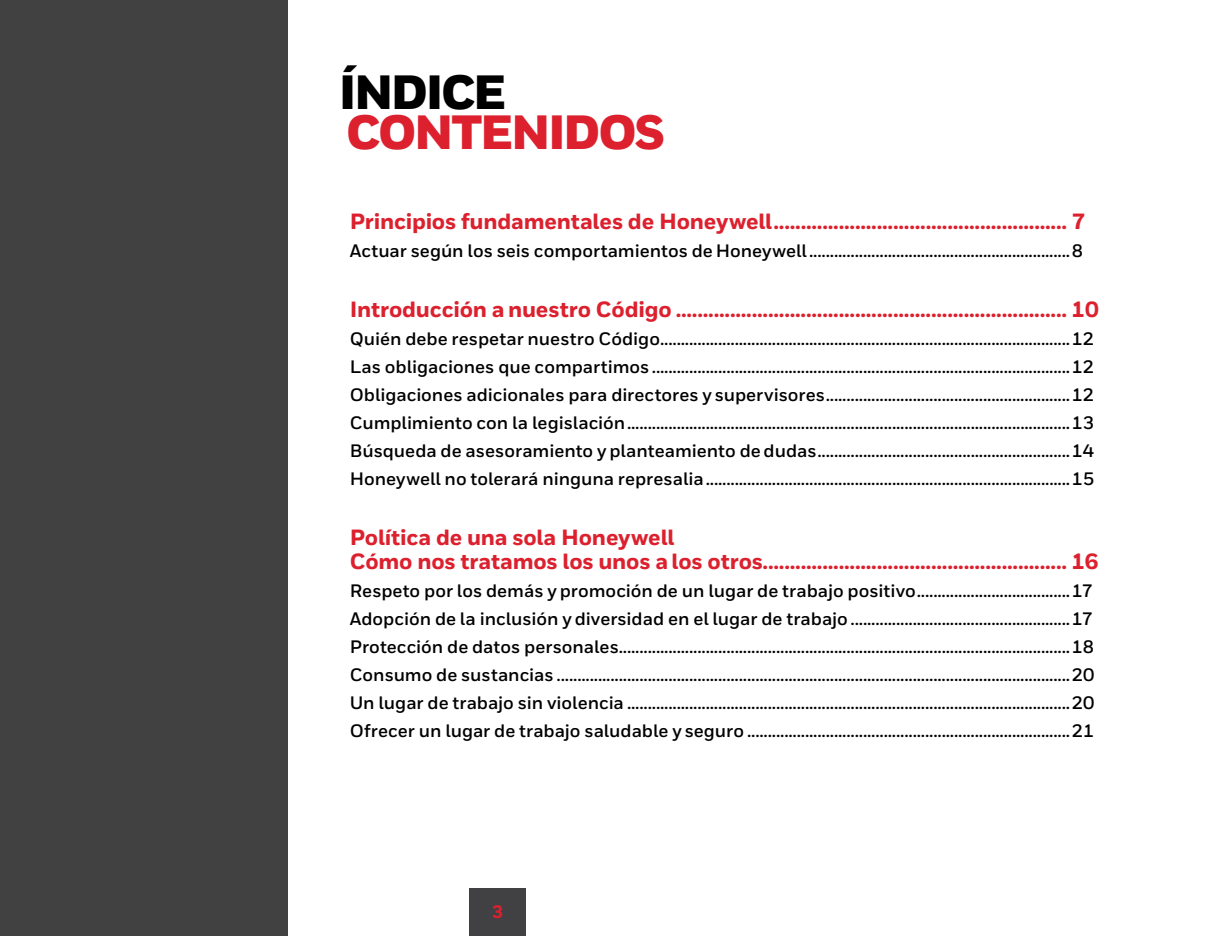
<style>
.page{position:relative;width:1224px;height:936px;background:#fff}
.page>*{position:absolute;margin:0;border:0;box-sizing:border-box;transform-origin:0 0}
.t1{font:900 48px "Honeywell Sans";letter-spacing:-.045em;color:#dc202e}
.t2{font:900 48px "Honeywell Sans";letter-spacing:-.05em;color:#000}
.t3{font:800 22px/24px "Honeywell Sans";letter-spacing:-.01em;color:#dc202e}
.t4{font:700 18px/28px "Honeywell Sans";color:#000;text-align:justify}
.t5{font:800 18px "Honeywell Sans";color:#dc202e}
</style>
<div class="page">
<div style="left:0;top:0;width:288px;height:936px;background:#424142"></div>
<div style="left:469px;top:889px;width:57px;height:47px;background:#414042"></div>
<h1 class="t2" style="left:339px;top:63px;width:169px">ÍNDICE</h1>
<h1 class="t1" style="left:346px;top:103px;width:321px">CONTENIDOS</h1>
<p class="t3" style="left:350px;top:210px;width:737px">Principios fundamentales de Honeywell...................................................... 7</p>
<p class="t4" style="left:350px;top:237px;width:735px">Actuar según los seis comportamientos de Honeywell...............................................................8</p>
<p class="t3" style="left:350px;top:298px;width:751px">Introducción a nuestro Código ........................................................................ 10</p>
<p class="t4" style="left:350px;top:325px;width:746px">Quién debe respetar nuestro Código...................................................................................................12<br>Las obligaciones que compartimos .....................................................................................................12<br>Obligaciones adicionales para directores y supervisores...........................................................12<br>Cumplimiento con la legislación...........................................................................................................13<br>Búsqueda de asesoramiento y planteamiento de dudas.............................................................14<br>Honeywell no tolerará ninguna represalia........................................................................................15</p>
<p class="t3" style="left:350px;top:526px;width:751px">Política de una sola Honeywell<br>Cómo nos tratamos los unos a los otros........................................................ 16</p>
<p class="t4" style="left:350px;top:577px;width:746px">Respeto por los demás y promoción de un lugar de trabajo positivo.....................................17<br>Adopción de la inclusión y diversidad en el lugar de trabajo .....................................................17<br>Protección de datos personales.............................................................................................................18<br>Consumo de sustancias ............................................................................................................................20<br>Un lugar de trabajo sin violencia ...........................................................................................................20<br>Ofrecer un lugar de trabajo saludable y seguro ..............................................................................21</p>
<p class="t5" style="left:492px;top:901px;width:13px">3</p>
</div>
